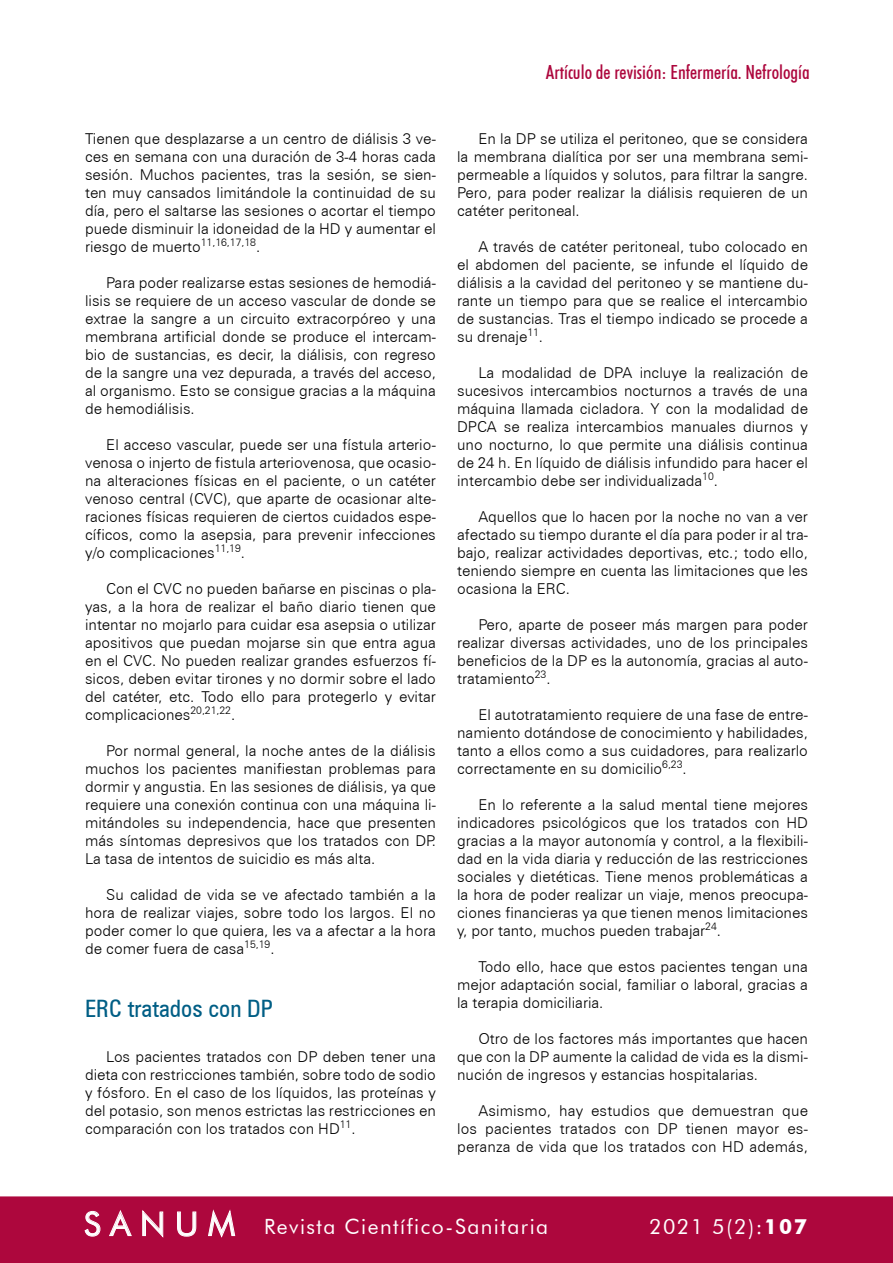
<style>
.page{position:relative;width:893px;height:1263px;background:#fff}
.page>*{position:absolute;margin:0;border:0;box-sizing:border-box;transform-origin:0 0}
.t1{font:33px "Futura BT";letter-spacing:.28em;color:#fff}
.t2{font:condensed 24px "Zurich BT";color:#005e85}
.t3{font:21px "Futura BT";letter-spacing:.07em;color:#fff}
.t4{font:500 condensed 19.5px "Futura BT";color:#ad073d}
.t5{font:300 15px/18px "Zurich BT";color:#000;text-align:justify}
.s1{font-weight:700}
</style>
<div class="page">
<div style="left:0;top:1197px;width:893px;height:66px;background:#ad073d"></div>
<p class="t5" style="left:85px;top:130px;width:352px">Tienen que desplazarse a un centro de diálisis 3 ve&shy;ces en semana con una duración de 3-4 horas cada sesión. Muchos pacientes, tras la sesión, se sien&shy;ten muy cansados limitándole la continuidad de su día, pero el saltarse las sesiones o acortar el tiempo puede disminuir la idoneidad de la HD y aumentar el riesgo de muerto<sup>11,16,17,18</sup>.</p>
<p class="t5" style="left:85px;top:274px;width:352px;text-indent:21px">Para poder realizarse estas sesiones de hemodiá&shy;lisis se requiere de un acceso vascular de donde se extrae la sangre a un circuito extracorpóreo y una membrana artificial donde se produce el intercam&shy;bio de sustancias, es decir, la diálisis, con regreso de la sangre una vez depurada, a través del acceso, al organismo. Esto se consigue gracias a la máquina de hemodiálisis.</p>
<p class="t5" style="left:85px;top:436px;width:352px;text-indent:21px">El acceso vascular, puede ser una fístula arterio&shy;venosa o injerto de fistula arteriovenosa, que ocasio&shy;na alteraciones físicas en el paciente, o un catéter venoso central (CVC), que aparte de ocasionar alte&shy;raciones físicas requieren de ciertos cuidados espe&shy;cíficos, como la asepsia, para prevenir infecciones y/o complicaciones<sup>11,19</sup>.</p>
<p class="t5" style="left:85px;top:580px;width:352px;text-indent:21px">Con el CVC no pueden bañarse en piscinas o pla&shy;yas, a la hora de realizar el baño diario tienen que intentar no mojarlo para cuidar esa asepsia o utilizar apositivos que puedan mojarse sin que entra agua en el CVC. No pueden realizar grandes esfuerzos fí&shy;sicos, deben evitar tirones y no dormir sobre el lado del catéter, etc. Todo ello para protegerlo y evitar complicaciones<sup>20,21,22</sup>.</p>
<p class="t5" style="left:85px;top:742px;width:352px;text-indent:21px">Por normal general, la noche antes de la diálisis muchos los pacientes manifiestan problemas para dormir y angustia. En las sesiones de diálisis, ya que requiere una conexión continua con una máquina li&shy;mitándoles su independencia, hace que presenten más síntomas depresivos que los tratados con DP.<br>La tasa de intentos de suicidio es más alta.</p>
<p class="t5" style="left:85px;top:886px;width:352px;text-indent:21px">Su calidad de vida se ve afectado también a la hora de realizar viajes, sobre todo los largos. El no poder comer lo que quiera, les va a afectar a la hora de comer fuera de casa<sup>15,19</sup>.</p>
<h2 class="t2" style="left:85px;top:994px;width:189px">ERC tratados con DP</h2>
<p class="t5" style="left:85px;top:1048px;width:352px;text-indent:21px">Los pacientes tratados con DP deben tener una dieta con restricciones también, sobre todo de sodio y fósforo. En el caso de los líquidos, las proteínas y del potasio, son menos estrictas las restricciones en comparación con los tratados con HD<sup>11</sup>.</p>
<h3 class="t4" style="left:546px;top:60px;width:265px">Artículo de revisión: Enfermería. Nefrología</h3>
<p class="t5" style="left:457px;top:130px;width:352px;text-indent:21px">En la DP se utiliza el peritoneo, que se considera la membrana dialítica por ser una membrana semi&shy;permeable a líquidos y solutos, para filtrar la sangre.<br>Pero, para poder realizar la diálisis requieren de un catéter peritoneal.</p>
<p class="t5" style="left:457px;top:238px;width:352px;text-indent:21px">A través de catéter peritoneal, tubo colocado en el abdomen del paciente, se infunde el líquido de diálisis a la cavidad del peritoneo y se mantiene du&shy;rante un tiempo para que se realice el intercambio de sustancias. Tras el tiempo indicado se procede a su drenaje<sup>11</sup>.</p>
<p class="t5" style="left:457px;top:364px;width:352px;text-indent:21px">La modalidad de DPA incluye la realización de sucesivos intercambios nocturnos a través de una máquina llamada cicladora. Y con la modalidad de DPCA se realiza intercambios manuales diurnos y uno nocturno, lo que permite una diálisis continua de 24 h. En líquido de diálisis infundido para hacer el intercambio debe ser individualizada<sup>10</sup>.</p>
<p class="t5" style="left:457px;top:508px;width:352px;text-indent:21px">Aquellos que lo hacen por la noche no van a ver afectado su tiempo durante el día para poder ir al tra&shy;bajo, realizar actividades deportivas, etc.; todo ello, teniendo siempre en cuenta las limitaciones que les ocasiona la ERC.</p>
<p class="t5" style="left:457px;top:616px;width:352px;text-indent:21px">Pero, aparte de poseer más margen para poder realizar diversas actividades, uno de los principales beneficios de la DP es la autonomía, gracias al auto&shy;tratamiento<sup>23</sup>.</p>
<p class="t5" style="left:457px;top:706px;width:352px;text-indent:21px">El autotratamiento requiere de una fase de entre&shy;namiento dotándose de conocimiento y habilidades, tanto a ellos como a sus cuidadores, para realizarlo correctamente en su domicilio<sup>6,23</sup>.</p>
<p class="t5" style="left:457px;top:796px;width:352px;text-indent:21px">En lo referente a la salud mental tiene mejores indicadores psicológicos que los tratados con HD gracias a la mayor autonomía y control, a la flexibili&shy;dad en la vida diaria y reducción de las restricciones sociales y dietéticas. Tiene menos problemáticas a la hora de poder realizar un viaje, menos preocupa&shy;ciones financieras ya que tienen menos limitaciones y, por tanto, muchos pueden trabajar<sup>24</sup>.</p>
<p class="t5" style="left:457px;top:958px;width:352px;text-indent:21px">Todo ello, hace que estos pacientes tengan una mejor adaptación social, familiar o laboral, gracias a la terapia domiciliaria.</p>
<p class="t5" style="left:457px;top:1030px;width:352px;text-indent:21px">Otro de los factores más importantes que hacen que con la DP aumente la calidad de vida es la dismi&shy;nución de ingresos y estancias hospitalarias.</p>
<p class="t5" style="left:457px;top:1102px;width:352px;text-indent:21px">Asimismo, hay estudios que demuestran que los pacientes tratados con DP tienen mayor es&shy;peranza de vida que los tratados con HD además,</p>
<h1 class="t1" style="left:84px;top:1204px;width:153px">SANUM</h1>
<h3 class="t3" style="left:264px;top:1214px;width:285px">Revista Científico-Sanitaria</h3>
<h3 class="t3" style="left:649px;top:1214px;width:159px">2021 5(2):<span class="s1">107</span></h3>
</div>
